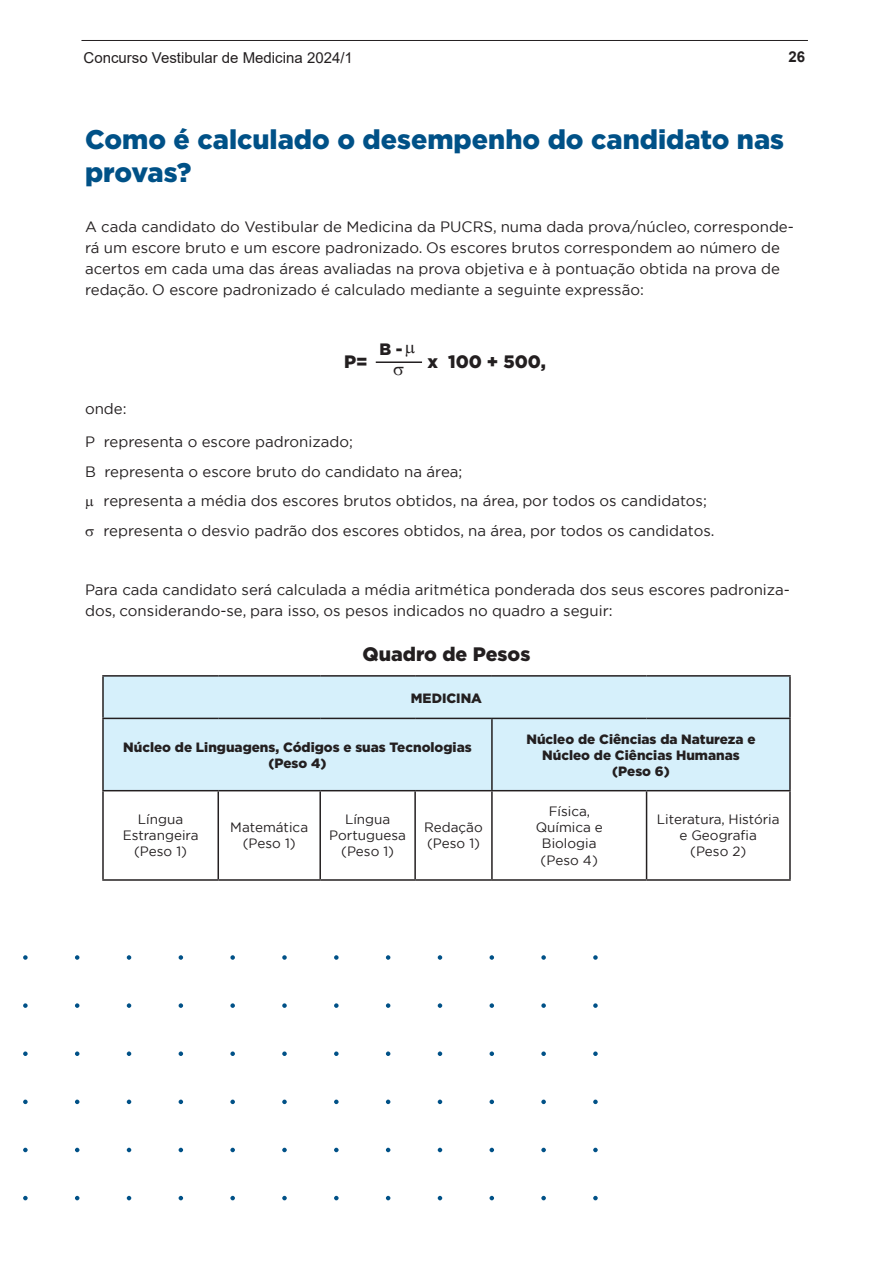
<style>
.page{position:relative;width:893px;height:1263px;background:#fff}
.page>*{position:absolute;margin:0;border:0;box-sizing:border-box;transform-origin:0 0}
.Título{font:900 27px/32.4px "Gotham";color:#005187}
.Perguntas{font:900 19.5px "Gotham";color:#231f20}
.t1{font:900 18px "Gotham";color:#231f20}
.t2{font:900 16.5px "Gotham";color:#231f20}
.Corpo_do_texto{font:15px/21px "Gotham";color:#231f20}
.t3{font:15px "Arial";color:#231f20}
.t4{font:700 15px "Arial";color:#231f20}
.Texto_tabelas{font:13.5px/16.2px "Gotham";color:#231f20;text-align:center}
.Texto_tabelas-2{font:900 13.5px "Gotham";color:#231f20}
</style>
<div class="page">
<hr style="left:81px;top:40px;width:727px;height:1px;background:#231f20">
<div style="left:104px;top:677px;width:685px;height:113px;background:#d6f0fb"></div>
<hr style="left:102px;top:675px;width:116px;height:2px;background:#231f20">
<hr style="left:102px;top:677px;width:2px;height:41px;background:#231f20">
<hr style="left:218px;top:675px;width:102px;height:2px;background:#231f20">
<hr style="left:320px;top:675px;width:95px;height:2px;background:#231f20">
<hr style="left:415px;top:675px;width:77px;height:2px;background:#231f20">
<hr style="left:492px;top:675px;width:155px;height:2px;background:#231f20">
<hr style="left:647px;top:675px;width:144px;height:2px;background:#231f20">
<hr style="left:789px;top:677px;width:2px;height:41px;background:#231f20">
<hr style="left:102px;top:718px;width:116px;height:1px;background:#231f20">
<hr style="left:102px;top:719px;width:2px;height:71px;background:#231f20">
<hr style="left:218px;top:718px;width:102px;height:1px;background:#231f20">
<hr style="left:320px;top:718px;width:95px;height:1px;background:#231f20">
<hr style="left:415px;top:718px;width:77px;height:1px;background:#231f20">
<hr style="left:492px;top:718px;width:155px;height:1px;background:#231f20">
<hr style="left:491px;top:719px;width:2px;height:71px;background:#231f20">
<hr style="left:647px;top:718px;width:144px;height:1px;background:#231f20">
<hr style="left:789px;top:719px;width:2px;height:71px;background:#231f20">
<hr style="left:102px;top:790px;width:116px;height:1px;background:#231f20">
<hr style="left:102px;top:791px;width:2px;height:88px;background:#231f20">
<hr style="left:218px;top:790px;width:102px;height:1px;background:#231f20">
<hr style="left:217px;top:791px;width:2px;height:88px;background:#231f20">
<hr style="left:320px;top:790px;width:95px;height:1px;background:#231f20">
<hr style="left:319px;top:791px;width:2px;height:88px;background:#231f20">
<hr style="left:415px;top:790px;width:77px;height:1px;background:#231f20">
<hr style="left:414px;top:791px;width:2px;height:88px;background:#231f20">
<hr style="left:492px;top:790px;width:155px;height:1px;background:#231f20">
<hr style="left:491px;top:791px;width:2px;height:88px;background:#231f20">
<hr style="left:647px;top:790px;width:144px;height:1px;background:#231f20">
<hr style="left:646px;top:791px;width:1px;height:88px;background:#231f20">
<hr style="left:789px;top:791px;width:2px;height:88px;background:#231f20">
<hr style="left:102px;top:879px;width:116px;height:2px;background:#231f20">
<hr style="left:218px;top:879px;width:102px;height:2px;background:#231f20">
<hr style="left:320px;top:879px;width:95px;height:2px;background:#231f20">
<hr style="left:415px;top:879px;width:77px;height:2px;background:#231f20">
<hr style="left:492px;top:879px;width:155px;height:2px;background:#231f20">
<hr style="left:647px;top:879px;width:144px;height:2px;background:#231f20">
<hr style="left:376px;top:361px;width:46px;height:2px;background:#231f20">
<svg style="left:593px;top:955px;width:5px;height:5px"></svg>
<svg style="left:541px;top:955px;width:5px;height:5px"></svg>
<svg style="left:490px;top:955px;width:4px;height:5px"></svg>
<svg style="left:438px;top:955px;width:4px;height:5px"></svg>
<svg style="left:386px;top:955px;width:4px;height:5px"></svg>
<svg style="left:334px;top:955px;width:5px;height:5px"></svg>
<svg style="left:282px;top:955px;width:5px;height:5px"></svg>
<svg style="left:230px;top:955px;width:5px;height:5px"></svg>
<svg style="left:179px;top:955px;width:4px;height:5px"></svg>
<svg style="left:127px;top:955px;width:4px;height:5px"></svg>
<svg style="left:75px;top:955px;width:4px;height:5px"></svg>
<svg style="left:23px;top:955px;width:5px;height:5px"></svg>
<svg style="left:593px;top:1003px;width:5px;height:5px"></svg>
<svg style="left:541px;top:1003px;width:5px;height:5px"></svg>
<svg style="left:490px;top:1003px;width:4px;height:5px"></svg>
<svg style="left:438px;top:1003px;width:4px;height:5px"></svg>
<svg style="left:386px;top:1003px;width:4px;height:5px"></svg>
<svg style="left:334px;top:1003px;width:5px;height:5px"></svg>
<svg style="left:282px;top:1003px;width:5px;height:5px"></svg>
<svg style="left:230px;top:1003px;width:5px;height:5px"></svg>
<svg style="left:179px;top:1003px;width:4px;height:5px"></svg>
<svg style="left:127px;top:1003px;width:4px;height:5px"></svg>
<svg style="left:75px;top:1003px;width:4px;height:5px"></svg>
<svg style="left:23px;top:1003px;width:5px;height:5px"></svg>
<svg style="left:593px;top:1051px;width:5px;height:5px"></svg>
<svg style="left:541px;top:1051px;width:5px;height:5px"></svg>
<svg style="left:490px;top:1051px;width:4px;height:5px"></svg>
<svg style="left:438px;top:1051px;width:4px;height:5px"></svg>
<svg style="left:386px;top:1051px;width:4px;height:5px"></svg>
<svg style="left:334px;top:1051px;width:5px;height:5px"></svg>
<svg style="left:282px;top:1051px;width:5px;height:5px"></svg>
<svg style="left:230px;top:1051px;width:5px;height:5px"></svg>
<svg style="left:179px;top:1051px;width:4px;height:5px"></svg>
<svg style="left:127px;top:1051px;width:4px;height:5px"></svg>
<svg style="left:75px;top:1051px;width:4px;height:5px"></svg>
<svg style="left:23px;top:1051px;width:5px;height:5px"></svg>
<svg style="left:593px;top:1099px;width:5px;height:5px"></svg>
<svg style="left:541px;top:1099px;width:5px;height:5px"></svg>
<svg style="left:490px;top:1099px;width:4px;height:5px"></svg>
<svg style="left:438px;top:1099px;width:4px;height:5px"></svg>
<svg style="left:386px;top:1099px;width:4px;height:5px"></svg>
<svg style="left:334px;top:1099px;width:5px;height:5px"></svg>
<svg style="left:282px;top:1099px;width:5px;height:5px"></svg>
<svg style="left:230px;top:1099px;width:5px;height:5px"></svg>
<svg style="left:179px;top:1099px;width:4px;height:5px"></svg>
<svg style="left:127px;top:1099px;width:4px;height:5px"></svg>
<svg style="left:75px;top:1099px;width:4px;height:5px"></svg>
<svg style="left:23px;top:1099px;width:5px;height:5px"></svg>
<svg style="left:593px;top:1148px;width:5px;height:4px"></svg>
<svg style="left:541px;top:1148px;width:5px;height:4px"></svg>
<svg style="left:490px;top:1148px;width:4px;height:4px"></svg>
<svg style="left:438px;top:1148px;width:4px;height:4px"></svg>
<svg style="left:386px;top:1148px;width:4px;height:4px"></svg>
<svg style="left:334px;top:1148px;width:5px;height:4px"></svg>
<svg style="left:282px;top:1148px;width:5px;height:4px"></svg>
<svg style="left:230px;top:1148px;width:5px;height:4px"></svg>
<svg style="left:179px;top:1148px;width:4px;height:4px"></svg>
<svg style="left:127px;top:1148px;width:4px;height:4px"></svg>
<svg style="left:75px;top:1148px;width:4px;height:4px"></svg>
<svg style="left:23px;top:1148px;width:5px;height:4px"></svg>
<svg style="left:593px;top:1196px;width:5px;height:4px"></svg>
<svg style="left:541px;top:1196px;width:5px;height:4px"></svg>
<svg style="left:490px;top:1196px;width:4px;height:4px"></svg>
<svg style="left:438px;top:1196px;width:4px;height:4px"></svg>
<svg style="left:386px;top:1196px;width:4px;height:4px"></svg>
<svg style="left:334px;top:1196px;width:5px;height:4px"></svg>
<svg style="left:282px;top:1196px;width:5px;height:4px"></svg>
<svg style="left:230px;top:1196px;width:5px;height:4px"></svg>
<svg style="left:179px;top:1196px;width:4px;height:4px"></svg>
<svg style="left:127px;top:1196px;width:4px;height:4px"></svg>
<svg style="left:75px;top:1196px;width:4px;height:4px"></svg>
<svg style="left:23px;top:1196px;width:5px;height:4px"></svg>
<p class="t3" style="left:84px;top:48px;width:271px">Concurso Vestibular de Medicina 2024/1</p>
<p class="t4" style="left:788px;top:46px;width:18px">26</p>
<p class="Título" style="left:85px;top:123px;width:700px">Como é calculado o desempenho do candidato nas provas?</p>
<p class="Corpo_do_texto" style="left:85px;top:216px;width:710px">A cada candidato do Vestibular de Medicina da PUCRS, numa dada prova/núcleo, corresponde&shy;rá um escore bruto e um escore padronizado. Os escores brutos correspondem ao número de acertos em cada uma das áreas avaliadas na prova objetiva e à pontuação obtida na prova de redação. O escore padronizado é calculado mediante a seguinte expressão:</p>
<p class="t2" style="left:379px;top:337px;width:25px">B -</p>
<p class="t1" style="left:344px;top:349px;width:25px">P=</p>
<p class="t1" style="left:427px;top:349px;width:120px">x 100 + 500,</p>
<p class="Corpo_do_texto" style="left:85px;top:397px;width:43px">onde:</p>
<p class="Corpo_do_texto" style="left:85px;top:431px;width:269px">P representa o escore padronizado;</p>
<p class="Corpo_do_texto" style="left:85px;top:461px;width:379px">B representa o escore bruto do candidato na área;</p>
<p class="Corpo_do_texto" style="left:104px;top:490px;width:605px">representa a média dos escores brutos obtidos, na área, por todos os candidatos;</p>
<p class="Corpo_do_texto" style="left:104px;top:520px;width:612px">representa o desvio padrão dos escores obtidos, na área, por todos os candidatos.</p>
<p class="Corpo_do_texto" style="left:85px;top:579px;width:706px">Para cada candidato será calculada a média aritmética ponderada dos seus escores padroniza&shy;dos, considerando-se, para isso, os pesos indicados no quadro a seguir:</p>
<p class="Perguntas" style="left:363px;top:640px;width:169px">Quadro de Pesos</p>
<p class="Texto_tabelas-2" style="left:411px;top:688px;width:73px">MEDICINA</p>
<p class="Texto_tabelas-2" style="left:123px;top:738px;width:350px">Núcleo de Linguagens, Códigos e suas Tecnologias</p>
<p class="Texto_tabelas-2" style="left:268px;top:754px;width:60px">(Peso 4)</p>
<p class="Texto_tabelas-2" style="left:526px;top:730px;width:231px">Núcleo de Ciências da Natureza e</p>
<p class="Texto_tabelas-2" style="left:542px;top:746px;width:199px">Núcleo de Ciências Humanas</p>
<p class="Texto_tabelas-2" style="left:612px;top:762px;width:59px">(Peso 6)</p>
<p class="Texto_tabelas" style="left:123px;top:811px;width:77px">Língua<br>Estrangeira</p>
<p class="Texto_tabelas" style="left:134px;top:843px;width:54px">(Peso 1)</p>
<p class="Texto_tabelas" style="left:230px;top:819px;width:79px">Matemática</p>
<p class="Texto_tabelas" style="left:243px;top:835px;width:54px">(Peso 1)</p>
<p class="Texto_tabelas" style="left:329px;top:811px;width:78px">Língua<br>Portuguesa</p>
<p class="Texto_tabelas" style="left:341px;top:843px;width:54px">(Peso 1)</p>
<p class="Texto_tabelas" style="left:424px;top:819px;width:60px">Redação</p>
<p class="Texto_tabelas" style="left:427px;top:835px;width:54px">(Peso 1)</p>
<p class="Texto_tabelas" style="left:549px;top:803px;width:43px">Física,</p>
<p class="Texto_tabelas" style="left:536px;top:819px;width:69px">Química e</p>
<p class="Texto_tabelas" style="left:542px;top:835px;width:56px">Biologia</p>
<p class="Texto_tabelas" style="left:541px;top:851px;width:59px">(Peso 4)</p>
<p class="Texto_tabelas" style="left:657px;top:811px;width:124px">Literatura, História e Geografia</p>
<p class="Texto_tabelas" style="left:690px;top:843px;width:58px">(Peso 2)</p>
</div>
